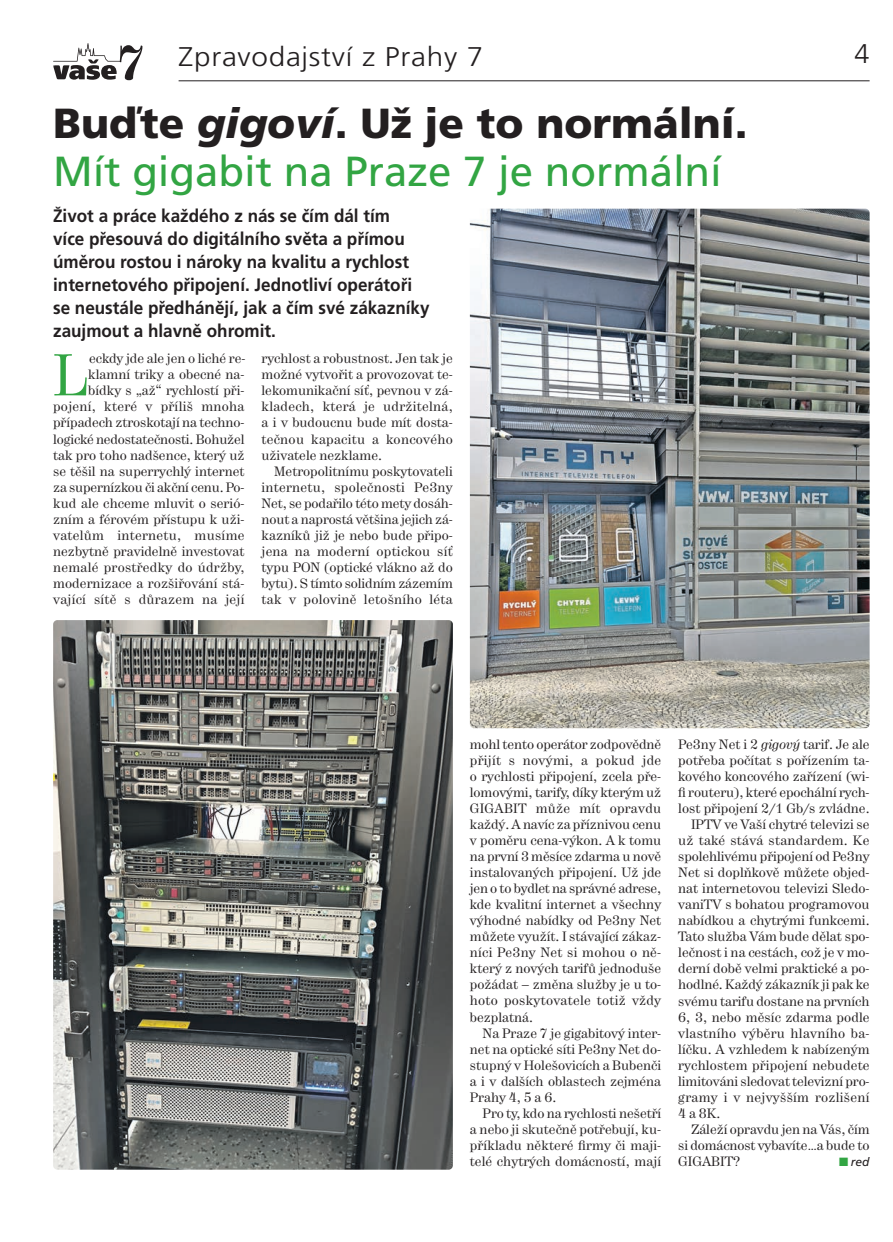
<style>
.page{position:relative;width:893px;height:1242px;background:#fff}
.page>*{position:absolute;margin:0;border:0;box-sizing:border-box;transform-origin:0 0}
.t1{font:58.5px "Hercules";color:#32a543}
.t2{font:42px/48px "Frutiger CE";color:#32a543}
.t3{font:300 27px "Frutiger CE";letter-spacing:.025em;color:#231f20;scale:1.1 1}
.t4{font:300 27px "Frutiger CE";letter-spacing:.025em;color:#231f20}
.t5{font:700 18px/23px "Frutiger CE";color:#231f20;scale:.95 1}
.t6{font:13.5px/16px "Hercules";color:#231f20;text-align:justify}
.t7{font:13.5px "Hercules";letter-spacing:.02em;color:#231f20}
.t8{font:italic 12px "Frutiger CE";color:#231f20}
.s1{font-weight:900;color:#231f20}
.s2{font-weight:900;font-style:italic;color:#231f20}
.s3{font-style:italic}
.s4{color:#32a543}
</style>
<div class="page">
<svg style="left:53px;top:43px;width:89px;height:37px"></svg>
<hr style="left:179px;top:80px;width:691px;height:1px;background:#231f20">
<img style="left:470px;top:209px;width:400px;height:519px;border-radius:4px">
<img style="left:53px;top:620px;width:400px;height:549px;border-radius:4px">
<h3 class="t3" style="left:179px;top:46px;width:279px">Zpravodajství z Prahy 7</h3>
<h3 class="t4" style="left:855px;top:43px;width:17px">4</h3>
<h2 class="t2" style="left:53px;top:102px;width:696px"><span class="s1">Buďte</span> <span class="s2">gigoví</span><span class="s1">. Už je to normální.<br></span>Mít gigabit na Praze 7 je normální</h2>
<p class="t5" style="left:53px;top:206px;width:398px">Život a práce každého z nás se čím dál tím<br>více přesouvá do digitálního světa a přímou úměrou rostou i nároky na kvalitu a rychlost internetového připojení. Jednotliví operátoři se neustále předhánějí, jak a čím své zákazníky zaujmout a hlavně ohromit.</p>
<p class="t6" style="left:53px;top:351px;width:194px;text-align:right">eckdy jde ale jen o liché re&shy;klamní triky a obecné na&shy;bídky s „až“ rychlostí při&shy;pojení, které v příliš mnoha případech ztroskotají na techno&shy;logické nedostatečnosti. Bohužel tak pro toho nadšence, který už se těšil na superrychlý internet za supernízkou či akční cenu. Po&shy;kud ale chceme mluvit o serió&shy;zním a férovém přístupu k uži&shy;vatelům internetu, musíme nezbytně pravidelně investovat nemalé prostředky do údržby, modernizace a rozšiřování stá&shy;vající sítě s důrazem na její</p>
<p class="t6" style="left:261px;top:351px;width:193px">rychlost a robustnost. Jen tak je možné vytvořit a provozovat te&shy;lekomunikační síť, pevnou v zá&shy;kladech, která je udržitelná, a i v budoucnu bude mít dosta&shy;tečnou kapacitu a koncového uživatele nezklame.</p>
<h1 class="t1" style="left:53px;top:354px;width:37px">L</h1>
<p class="t6" style="left:261px;top:464px;width:193px;text-indent:13px">Metropolitnímu poskytovateli internetu, společnosti Pe3ny Net, se podařilo této mety dosáh&shy;nout a naprostá většina jejich zá&shy;kazníků již je nebo bude připo&shy;jena na moderní optickou síť typu PON (optické vlákno až do bytu). S tímto solidním zázemím tak v polovině letošního léta</p>
<p class="t6" style="left:470px;top:737px;width:193px">mohl tento operátor zodpovědně přijít s novými, a pokud jde o rychlosti připojení, zcela pře&shy;lomovými, tarify, díky kterým už GIGABIT může mít opravdu každý. A navíc za příznivou cenu v poměru cena-výkon. A k tomu na první 3 měsíce zdarma u nově instalovaných připojení. Už jde jen o to bydlet na správné adrese, kde kvalitní internet a všechny výhodné nabídky od Pe3ny Net můžete využít. I stávající zákaz&shy;níci Pe3ny Net si mohou o ně&shy;který z nových tarifů jednoduše požádat – změ na služby je u to&shy;hoto poskytovatele totiž vždy bezplatná.</p>
<p class="t6" style="left:470px;top:1026px;width:193px;text-indent:13px">Na Praze 7 je gigabitový inter&shy;net na optické síti Pe3ny Net do&shy;stupný v Holešovicích a Bubenči a i v dalších oblastech zejména Prahy 4, 5 a 6.</p>
<p class="t6" style="left:470px;top:1106px;width:193px;text-indent:13px">Pro ty, kdo na rychlosti nešetří a nebo ji skutečně potřebují, ku&shy;příkladu některé firmy či maji&shy;telé chytrých domácností, mají</p>
<p class="t6" style="left:678px;top:737px;width:193px">Pe3ny Net i 2 <span class="s3">gigový</span> tarif. Je ale</p>
<p class="t6" style="left:678px;top:753px;width:193px">potřeba počítat s pořízením ta-</p>
<p class="t6" style="left:678px;top:769px;width:193px">kového koncového zařízení (wi-</p>
<p class="t6" style="left:678px;top:785px;width:193px">fi routeru), které epochální rych-</p>
<p class="t6" style="left:678px;top:801px;width:193px">lost připojení 2/1 Gb/s zvládne.</p>
<p class="t6" style="left:691px;top:817px;width:180px">IPTV ve Vaší chytré televizi se</p>
<p class="t7" style="left:678px;top:835px;width:193px">už také stává standardem. Ke</p>
<p class="t6" style="left:678px;top:849px;width:193px">spolehlivému připojení od Pe3ny</p>
<p class="t6" style="left:678px;top:865px;width:193px">Net si doplňkově můžete objed-</p>
<p class="t6" style="left:678px;top:881px;width:193px">nat internetovou televizi Sledo-</p>
<p class="t6" style="left:678px;top:897px;width:193px">vaniTV s bohatou programovou</p>
<p class="t6" style="left:678px;top:913px;width:193px">nabídkou a chytrými funkcemi.</p>
<p class="t6" style="left:678px;top:929px;width:193px">Tato služba Vám bude dělat spo-</p>
<p class="t6" style="left:678px;top:945px;width:193px">lečnost i na cestách, což je v mo-</p>
<p class="t6" style="left:678px;top:961px;width:193px">derní době velmi praktické a po-</p>
<p class="t6" style="left:678px;top:977px;width:193px">hodlné. Každý zákazník ji pak ke</p>
<p class="t6" style="left:678px;top:994px;width:193px">svému tarifu dostane na prvních</p>
<p class="t6" style="left:678px;top:1010px;width:193px">6, 3, nebo měsíc zdarma podle</p>
<p class="t7" style="left:678px;top:1028px;width:193px">vlastního výběru hlavního ba-</p>
<p class="t6" style="left:678px;top:1042px;width:193px">líčku. A vzhledem k nabízeným</p>
<p class="t6" style="left:678px;top:1058px;width:193px">rychlostem připojení nebudete</p>
<p class="t6" style="left:678px;top:1074px;width:193px">limitováni sledovat televizní pro-</p>
<p class="t7" style="left:678px;top:1092px;width:193px">gramy i v nejvyšším rozlišení</p>
<p class="t6" style="left:678px;top:1106px;width:44px">4a8K.</p>
<p class="t6" style="left:691px;top:1122px;width:180px">Záleží opravdu jen na Vás, čím</p>
<p class="t6" style="left:678px;top:1138px;width:193px">si domácnost vybavíte…a bude to</p>
<p class="t6" style="left:678px;top:1154px;width:64px">GIGABIT?</p>
<p class="t8" style="left:839px;top:1156px;width:32px"><span class="s4">■</span> red</p>
</div>
